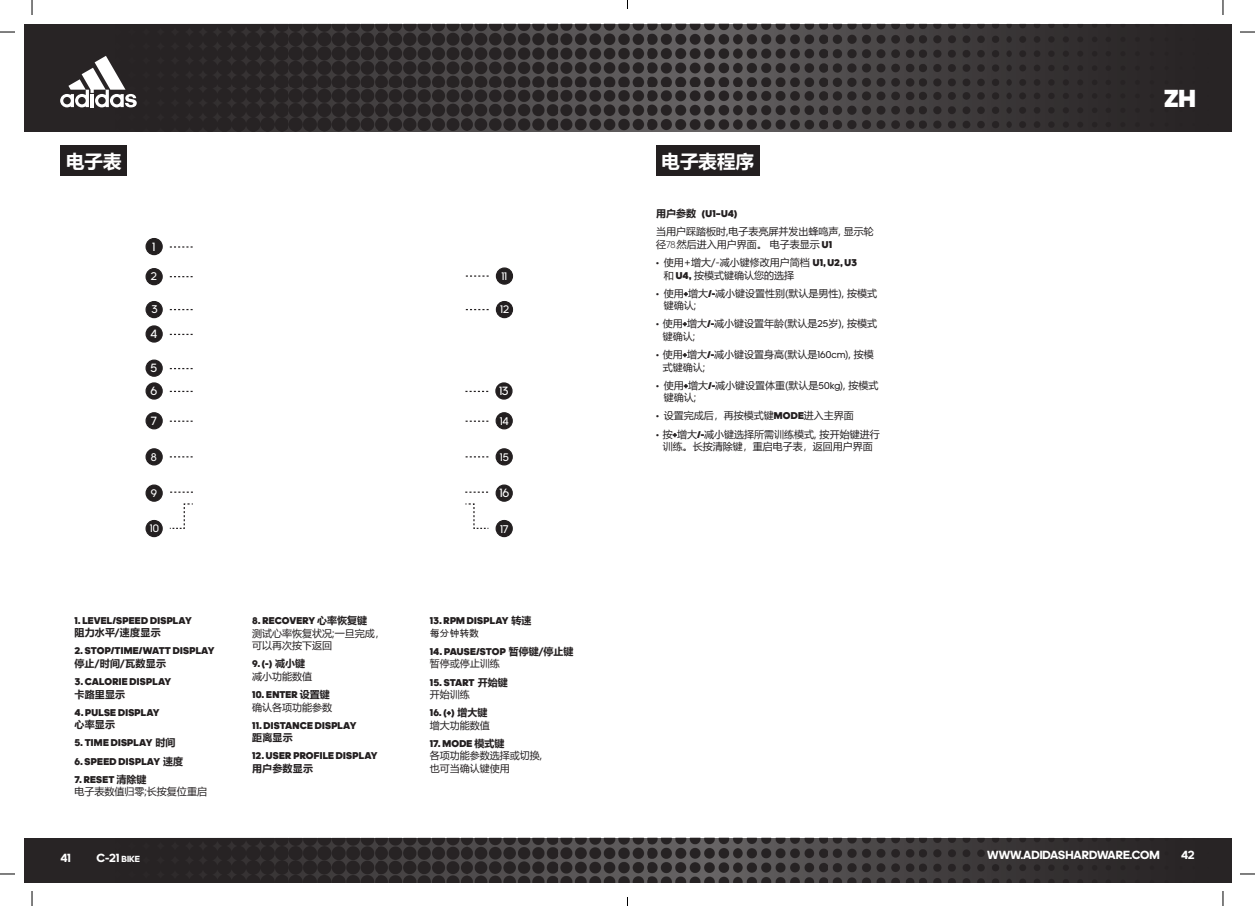
<style>
.page{position:relative;width:1255px;height:906px;background:#fff}
.page>*{position:absolute;margin:0;border:0;box-sizing:border-box;transform-origin:0 0}
.t1{font:900 25px "adineue PROTT";color:#fff}
.t2{font:700 18.5px "Microsoft Ya Hei";color:#fff}
.t3{font:12.2px "adineue PRO";color:#fff}
.t4{font:700 12px "adineue PRO";color:#fff}
.t5{font:11.4px "adineue PRO";color:#fff}
.t6{font:11.3px "adineue PRO";color:#fff}
.t7{font:11.1px "adineue PRO";color:#fff}
.t8{font:11px "adineue PRO";color:#fff}
.t9{font:10px/12.5px "Microsoft Ya Hei";color:#231f20}
.t10{font:900 10px/12.5px "adineue PROTT";letter-spacing:.015em;color:#231f20}
.s1{font-family:"Microsoft Ya Hei";font-weight:700}
.s2{font-family:"adineue PROTT";font-weight:900}
.s3{font-weight:700}
.s4{font-family:"Microsoft Ya Hei";font-weight:400}
.s5{font-family:"Arial Unicode MS";font-weight:400}
.s6{font-family:"adineue PROTT";font-weight:300}
.s7{font-family:"adineue PRO"}
.s8{font-size:9px}
</style>
<div class="page">
<img style="left:24px;top:24px;width:1207px;height:107px">
<img style="left:24px;top:838px;width:1207px;height:44px">
<svg style="left:60px;top:56px;width:77px;height:51px"></svg>
<div style="left:60px;top:146px;width:67px;height:30px;background:#231f20"></div>
<div style="left:656px;top:146px;width:103px;height:30px;background:#231f20"></div>
<div style="left:496px;top:413px;width:16px;height:16px;background:#231f20;border-radius:50%"></div>
<div style="left:495px;top:412px;width:18px;height:17px;border:1px solid #231f20;border-radius:50%"></div>
<div style="left:146px;top:413px;width:16px;height:16px;background:#231f20;border-radius:50%"></div>
<div style="left:145px;top:412px;width:18px;height:17px;border:1px solid #231f20;border-radius:50%"></div>
<div style="left:146px;top:383px;width:16px;height:16px;background:#231f20;border-radius:50%"></div>
<div style="left:145px;top:382px;width:18px;height:18px;border:1px solid #231f20;border-radius:50%"></div>
<div style="left:496px;top:383px;width:16px;height:16px;background:#231f20;border-radius:50%"></div>
<div style="left:495px;top:382px;width:17px;height:18px;border:1px solid #231f20;border-radius:50%"></div>
<div style="left:146px;top:360px;width:16px;height:16px;background:#231f20;border-radius:50%"></div>
<div style="left:145px;top:360px;width:18px;height:17px;border:1px solid #231f20;border-radius:50%"></div>
<div style="left:146px;top:239px;width:16px;height:16px;background:#231f20;border-radius:50%"></div>
<div style="left:145px;top:238px;width:18px;height:17px;border:1px solid #231f20;border-radius:50%"></div>
<div style="left:146px;top:326px;width:16px;height:16px;background:#231f20;border-radius:50%"></div>
<div style="left:145px;top:325px;width:18px;height:18px;border:1px solid #231f20;border-radius:50%"></div>
<div style="left:496px;top:449px;width:16px;height:16px;background:#231f20;border-radius:50%"></div>
<div style="left:495px;top:448px;width:18px;height:17px;border:1px solid #231f20;border-radius:50%"></div>
<div style="left:496px;top:268px;width:16px;height:16px;background:#231f20;border-radius:50%"></div>
<div style="left:496px;top:267px;width:17px;height:18px;border:1px solid #231f20;border-radius:50%"></div>
<div style="left:496px;top:302px;width:16px;height:16px;background:#231f20;border-radius:50%"></div>
<div style="left:496px;top:301px;width:17px;height:17px;border:1px solid #231f20;border-radius:50%"></div>
<div style="left:146px;top:449px;width:16px;height:16px;background:#231f20;border-radius:50%"></div>
<div style="left:145px;top:448px;width:18px;height:17px;border:1px solid #231f20;border-radius:50%"></div>
<div style="left:146px;top:302px;width:16px;height:16px;background:#231f20;border-radius:50%"></div>
<div style="left:145px;top:301px;width:18px;height:17px;border:1px solid #231f20;border-radius:50%"></div>
<div style="left:146px;top:269px;width:16px;height:16px;background:#231f20;border-radius:50%"></div>
<div style="left:145px;top:268px;width:18px;height:17px;border:1px solid #231f20;border-radius:50%"></div>
<div style="left:496px;top:485px;width:16px;height:16px;background:#231f20;border-radius:50%"></div>
<div style="left:495px;top:484px;width:18px;height:18px;border:1px solid #231f20;border-radius:50%"></div>
<div style="left:146px;top:485px;width:16px;height:16px;background:#231f20;border-radius:50%"></div>
<div style="left:145px;top:484px;width:18px;height:18px;border:1px solid #231f20;border-radius:50%"></div>
<div style="left:496px;top:520px;width:16px;height:17px;background:#231f20;border-radius:50%"></div>
<div style="left:495px;top:520px;width:18px;height:17px;border:1px solid #231f20;border-radius:50%"></div>
<div style="left:146px;top:520px;width:16px;height:17px;background:#231f20;border-radius:50%"></div>
<div style="left:145px;top:520px;width:18px;height:17px;border:1px solid #231f20;border-radius:50%"></div>
<svg style="left:170px;top:420px;width:23px;height:2px"></svg>
<svg style="left:465px;top:390px;width:23px;height:2px"></svg>
<svg style="left:170px;top:368px;width:23px;height:24px"></svg>
<svg style="left:170px;top:246px;width:23px;height:2px"></svg>
<svg style="left:170px;top:456px;width:23px;height:1px"></svg>
<svg style="left:170px;top:309px;width:23px;height:26px"></svg>
<svg style="left:170px;top:276px;width:23px;height:1px"></svg>
<svg style="left:170px;top:492px;width:23px;height:1px"></svg>
<svg style="left:169px;top:503px;width:24px;height:26px"></svg>
<svg style="left:465px;top:420px;width:23px;height:2px"></svg>
<svg style="left:465px;top:456px;width:23px;height:1px"></svg>
<svg style="left:465px;top:275px;width:23px;height:2px"></svg>
<svg style="left:465px;top:309px;width:23px;height:1px"></svg>
<svg style="left:465px;top:492px;width:23px;height:1px"></svg>
<svg style="left:465px;top:503px;width:24px;height:26px"></svg>
<svg style="left:0;top:31px;width:15px;height:2px"></svg>
<svg style="left:1240px;top:31px;width:15px;height:2px"></svg>
<svg style="left:0;top:873px;width:15px;height:2px"></svg>
<svg style="left:1240px;top:873px;width:15px;height:2px"></svg>
<svg style="left:31px;top:0;width:2px;height:15px"></svg>
<svg style="left:31px;top:891px;width:2px;height:15px"></svg>
<svg style="left:1222px;top:0;width:1px;height:15px"></svg>
<svg style="left:1222px;top:891px;width:1px;height:15px"></svg>
<p class="t2" style="left:66px;top:148px;width:57px">电子表</p>
<p class="t2" style="left:661px;top:148px;width:94px">电子表程序</p>
<p class="t3" style="left:152px;top:240px;width:4px">1</p>
<p class="t5" style="left:151px;top:270px;width:8px">2</p>
<p class="t5" style="left:151px;top:303px;width:8px">3</p>
<p class="t3" style="left:150px;top:327px;width:8px">4</p>
<p class="t3" style="left:151px;top:361px;width:8px">5</p>
<p class="t7" style="left:501px;top:269px;width:7px">11</p>
<p class="t7" style="left:500px;top:303px;width:10px">12</p>
<p class="t3" style="left:150px;top:384px;width:8px">6</p>
<p class="t3" style="left:499px;top:384px;width:11px">13</p>
<p class="t3" style="left:151px;top:414px;width:8px">7</p>
<p class="t6" style="left:500px;top:414px;width:10px">14</p>
<p class="t5" style="left:151px;top:450px;width:8px">8</p>
<p class="t7" style="left:500px;top:451px;width:10px">15</p>
<p class="t6" style="left:151px;top:486px;width:8px">9</p>
<p class="t3" style="left:499px;top:486px;width:11px">16</p>
<p class="t8" style="left:150px;top:522px;width:11px">10</p>
<p class="t5" style="left:500px;top:522px;width:10px">17</p>
<p class="t10" style="left:75px;top:614px;width:119px">1. LEVEL/SPEED DISPLAY<span class="s1">阻力水平/速度显示</span></p>
<p class="t10" style="left:75px;top:645px;width:141px">2. STOP/TIME/WATT DISPLAY<span class="s1">停止/时间/瓦数显示</span></p>
<p class="t10" style="left:75px;top:675px;width:98px">3. CALORIE DISPLAY<span class="s1">卡路里显示</span></p>
<p class="t10" style="left:75px;top:706px;width:87px">4. PULSE DISPLAY<span class="s1">心率显示</span></p>
<p class="t10" style="left:75px;top:737px;width:102px">5. TIME DISPLAY <span class="s1">时间</span></p>
<p class="t10" style="left:75px;top:755px;width:110px">6. SPEED DISPLAY <span class="s1">速度</span></p>
<p class="t9" style="left:75px;top:773px;width:134px"><span class="s2">7. RESET</span> <span class="s3">清除键<br></span>电子表数值归零;长按复位重启</p>
<p class="t9" style="left:252px;top:614px;width:134px"><span class="s2">8. RECOVERY</span> <span class="s3">心率恢复键<br></span>测试心率恢复状况;一旦完成，可以再次按下返回</p>
<p class="t9" style="left:252px;top:657px;width:61px"><span class="s2">9. (-)</span> <span class="s3">减小键</span>减小功能数值</p>
<p class="t10" style="left:252px;top:688px;width:81px">10. ENTER <span class="s1">设置键</span><span class="s4">确认各项功能参数</span></p>
<p class="t10" style="left:252px;top:719px;width:106px">11. DISTANCE DISPLAY<span class="s1">距离显示</span></p>
<p class="t10" style="left:252px;top:750px;width:127px">12. USER PROFILE DISPLAY<span class="s1">用户参数显示</span></p>
<p class="t10" style="left:430px;top:614px;width:103px">13. RPM DISPLAY <span class="s1">转速</span><span class="s5">每分钟转数</span></p>
<p class="t10" style="left:430px;top:645px;width:145px">14. PAUSE/STOP <span class="s1">暂停键/停止键</span><span class="s4">暂停或停止训练</span></p>
<p class="t10" style="left:430px;top:676px;width:79px">15. START <span class="s1">开始键</span><span class="s4">开始训练</span></p>
<p class="t10" style="left:430px;top:706px;width:61px">16. (+) <span class="s1">增大键</span><span class="s4">增大功能数值</span></p>
<p class="t9" style="left:430px;top:737px;width:114px"><span class="s2">17. MODE</span> <span class="s3">模式键<br></span>各项功能参数选择或切换,也可当确认键使用</p>
<p class="t10" style="left:656px;top:207px;width:83px"><span class="s1">用户参数</span> (U1–U4)</p>
<p class="t9" style="left:656px;top:225px;width:219px">当用户踩踏板时,电子表亮屏并发出蜂鸣声, 显示轮径<span class="s6">78,</span>然后进入用户界面。 电子表显示 <span class="s2">U1</span></p>
<p class="t9" style="left:664px;top:256px;width:195px;text-indent:-8px"><span class="s6">•</span> 使用+增大/-减小键修改用户简档 <span class="s2">U1, U2, U3</span>和 <span class="s2">U4,</span> 按模式键确认您的选择</p>
<p class="t9" style="left:664px;top:287px;width:215px;text-indent:-8px"><span class="s6">•</span> 使用<span class="s2">+</span>增大<span class="s2">/-</span>减小键设置性别(默认是男性), 按模式键确认;</p>
<p class="t9" style="left:663px;top:317px;width:216px;text-indent:-7px"><span class="s6">•</span> 使用<span class="s2">+</span>增大<span class="s2">/-</span>减小键设置年龄(默认是<span class="s7">25</span>岁), 按模式键确认;</p>
<p class="t9" style="left:663px;top:348px;width:212px;text-indent:-7px"><span class="s6">•</span> 使用<span class="s2">+</span>增大<span class="s2">/-</span>减小键设置身高(默认是<span class="s7">160cm</span>), 按模式键确认;</p>
<p class="t9" style="left:664px;top:379px;width:216px;text-indent:-8px"><span class="s6">•</span> 使用<span class="s2">+</span>增大<span class="s2">/-</span>减小键设置体重(默认是<span class="s7">50kg</span>), 按模式键确认;</p>
<p class="t9" style="left:656px;top:409px;width:199px"><span class="s6">•</span> 设置完成后，再按模式键<span class="s2">MODE</span>进入主界面</p>
<p class="t9" style="left:656px;top:427px;width:225px;text-align:center"><span class="s6">•</span> 按<span class="s2">+</span>增大<span class="s2">/-</span>减小键选择所需训练模式, 按开始键进行训练。长按清除键，重启电子表，返回用户界面</p>
<p class="t1" style="left:1164px;top:83px;width:33px">ZH</p>
<p class="t4" style="left:60px;top:851px;width:12px">41</p>
<p class="t4" style="left:96px;top:851px;width:45px">C-21 <span class="s8">BIKE</span></p>
<p class="t4" style="left:987px;top:848px;width:174px">WWW.ADIDASHARDWARE.COM</p>
<p class="t4" style="left:1181px;top:848px;width:15px">42</p>
</div>
